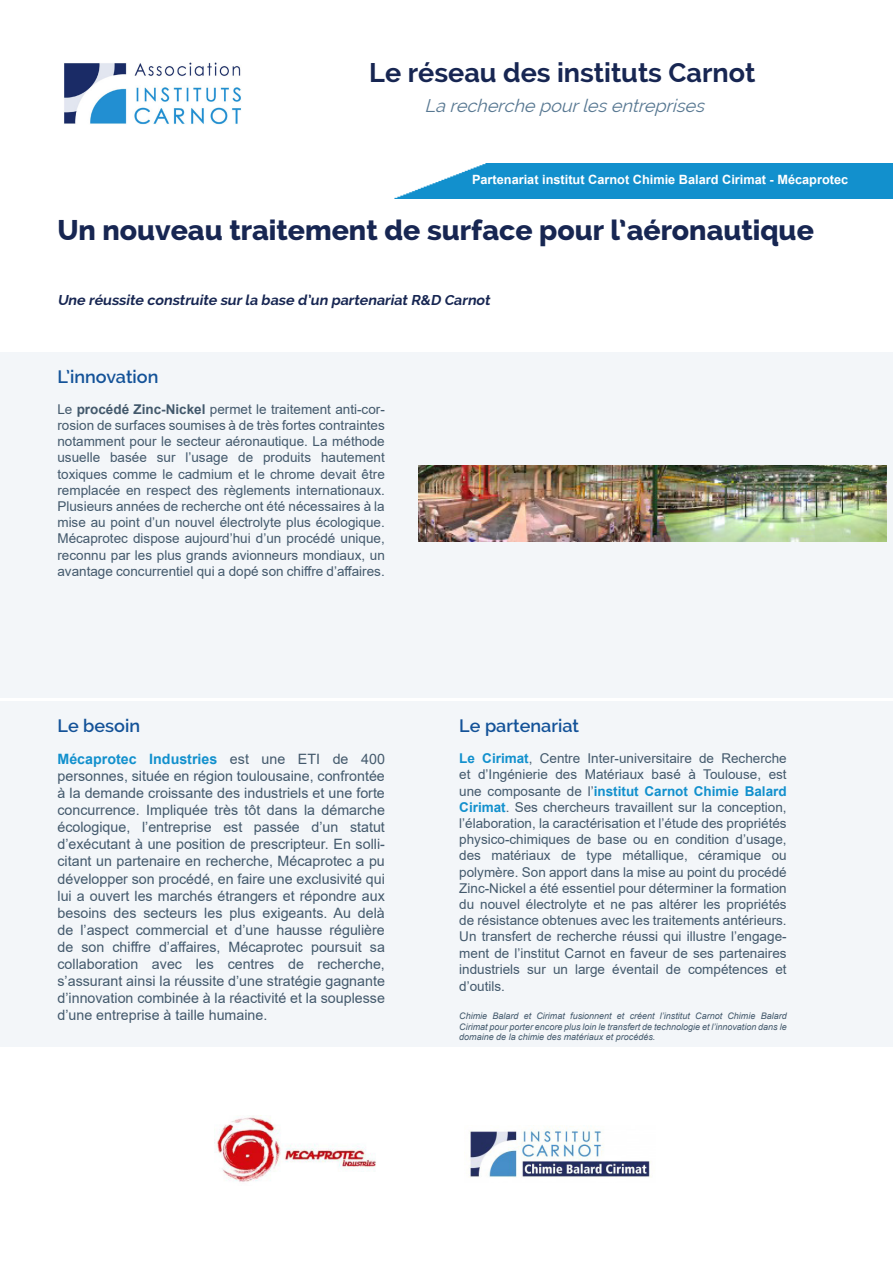
<style>
.page{position:relative;width:893px;height:1263px;background:#fff}
.page>*{position:absolute;margin:0;border:0;box-sizing:border-box;transform-origin:0 0}
.t1{font:800 28.5px "Raleway";color:#172652}
.t2{font:700 27px "Raleway";color:#172652}
.t3{font:600 18px "Raleway";color:#135298}
.t4{font:italic 18px "Raleway";color:#587892}
.t5{font:14.25px/17.1px "Arial";color:#43596c;text-align:justify}
.t6{font:italic 700 14.25px "Raleway";color:#172652}
.t7{font:700 14.25px "Arial";color:#1290cd}
.t8{font:13.5px/16.2px "Arial";color:#43596c;text-align:justify}
.t9{font:700 12.75px "Arial";color:#fff}
.t10{font:italic 9px "Arial";color:#43596c}
.s1{font-weight:700}
.s2{font-weight:400;color:#43596c}
.s3{font-weight:700;color:#1290cd}
</style>
<div class="page">
<img style="left:64px;top:62px;width:177px;height:63px">
<img style="left:394px;top:164px;width:499px;height:35px">
<div style="left:0;top:352px;width:893px;height:346px;background:#f3f6f9"></div>
<div style="left:0;top:701px;width:893px;height:346px;background:#f3f6f9"></div>
<img style="left:216px;top:1115px;width:160px;height:67px">
<img style="left:470px;top:1126px;width:181px;height:52px">
<img style="left:419px;top:465px;width:468px;height:77px">
<p class="t2" style="left:369px;top:57px;width:388px">Le réseau des instituts Carnot</p>
<p class="t4" style="left:424px;top:96px;width:287px">Larecherche pourlesentreprises</p>
<p class="t9" style="left:472px;top:171px;width:378px">Partenariat institut Carnot Chimie Balard Cirimat - Mécaprotec</p>
<p class="t1" style="left:57px;top:214px;width:758px">Un nouveau traitement de surface pour l’aéronautique</p>
<p class="t6" style="left:57px;top:292px;width:437px">Une réussite construite surla base d’un partenariat R&amp;D Carnot</p>
<p class="t3" style="left:57px;top:366px;width:102px">L’innovation</p>
<p class="t8" style="left:57px;top:401px;width:329px">Le <span class="s1">procédé Zinc-Nickel</span> permet le traitement anti-cor&shy;rosion de surfaces soumises à de très fortes contraintes notamment pour le secteur aéronautique. La méthode usuelle basée sur l’usage de produits hautement toxiques comme le cadmium et le chrome devait être remplacée en respect des règlements internationaux.<br>Plusieurs années de recherche ont été nécessaires à la mise au point d’un nouvel électrolyte plus écologique.<br>Mécaprotec dispose aujourd’hui d’un procédé unique, reconnu par les plus grands avionneurs mondiaux, un avantage concurrentiel qui a dopé son chiffre d’affaires.</p>
<p class="t3" style="left:58px;top:716px;width:84px">Le besoin</p>
<p class="t7" style="left:58px;top:749px;width:329px">Mécaprotec Industries <span class="s2">est une ETI de 400</span></p>
<p class="t5" style="left:58px;top:767px;width:329px">personnes, située en région toulousaine, confrontée à la demande croissante des industriels et une forte concurrence. Impliquée très tôt dans la démarche écologique, l’entreprise est passée d’un statut d’exécutant à une position de prescripteur. En solli&shy;citant un partenaire en recherche, Mécaprotec a pu</p>
<p class="t5" style="left:58px;top:870px;width:329px">développer son procédé, en faire une exclusivité qui lui a ouvert les marchés étrangers et répondre aux besoins des secteurs les plus exigeants. Au delà de l’aspect commercial et d’une hausse régulière de son chiffre d’affaires, Mécaprotec poursuit sa</p>
<p class="t5" style="left:58px;top:955px;width:329px">collaboration avec les centres de recherche,</p>
<p class="t5" style="left:58px;top:972px;width:329px">s’assurant ainsi la réussite d’une stratégie gagnante d’innovation combinée à la réactivité et la souplesse d’une entreprise à taille humaine.</p>
<p class="t3" style="left:459px;top:716px;width:121px">Le partenariat</p>
<p class="t8" style="left:459px;top:750px;width:329px"><span class="s3">Le Cirimat</span>, Centre Inter-universitaire de Recherche et d’Ingénierie des Matériaux basé à Toulouse, est une composante de l’<span class="s3">institut Carnot Chimie Balard Cirimat</span>. Ses chercheurs travaillent sur la conception, l’élaboration, la caractérisation et l’étude des propriétés physico-chimiques de base ou en condition d’usage, des matériaux de type métallique, céramique ou polymère. Son apport dans la mise au point du procédé Zinc-Nickel a été essentiel pour déterminer la formation du nouvel électrolyte et ne pas altérer les propriétés de résistance obtenues avec les traitements antérieurs.<br>Un transfert de recherche réussi qui illustre l’engage&shy;ment de l’institut Carnot en faveur de ses partenaires industriels sur un large éventail de compétences et d’outils.</p>
<p class="t10" style="left:459px;top:1010px;width:329px">Chimie Balard et Cirimat fusionnent et créent l’institut Carnot Chimie Balard</p>
<p class="t10" style="left:459px;top:1021px;width:329px">Cirimat pour porter encore plus loin le transfert de technologie et l’innovation dans le</p>
<p class="t10" style="left:459px;top:1031px;width:198px">domaine de la chimie des matériaux et procédés.</p>
</div>
